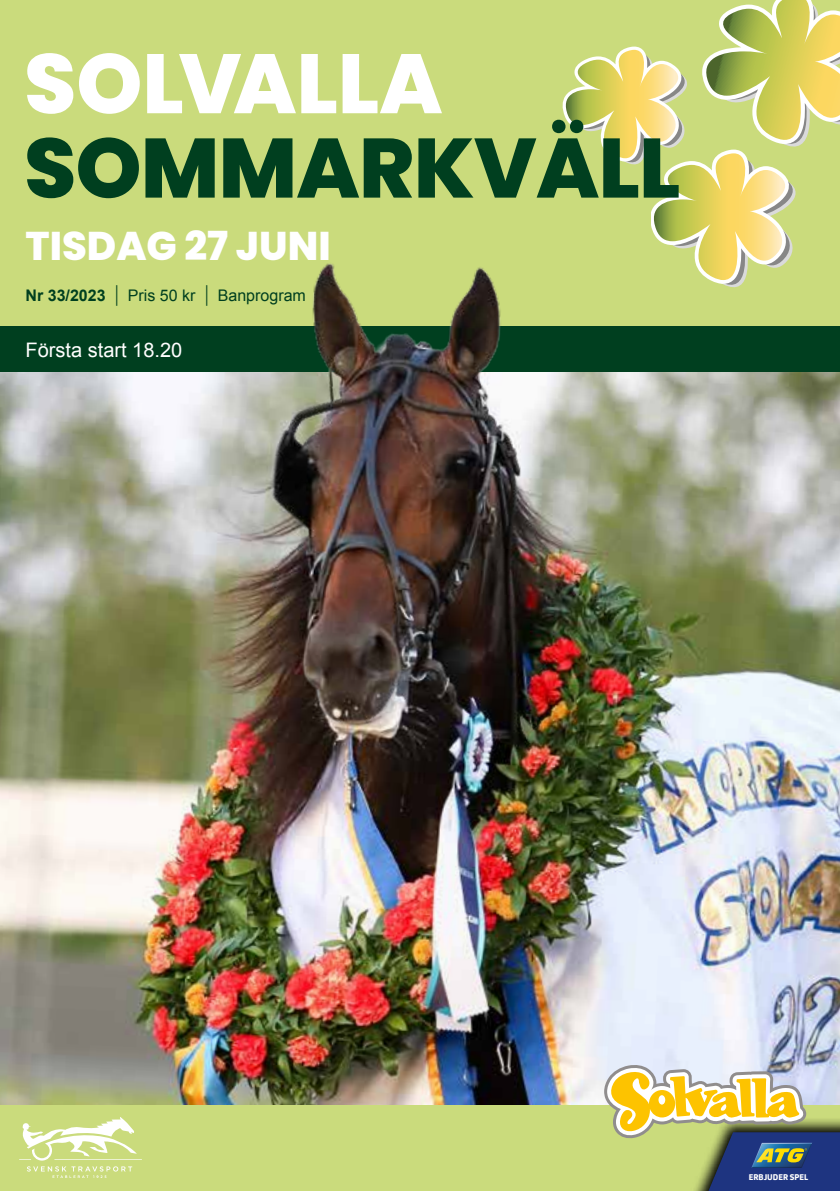
<style>
.page{position:relative;width:840px;height:1191px;background:#fff}
.page>*{position:absolute;margin:0;border:0;box-sizing:border-box;transform-origin:0 0}
.t1{font:800 84px "Poppins";letter-spacing:-.01em;color:#003f1f}
.t2{font:800 84px "Poppins";color:#fff}
.t3{font:800 40px "Poppins";color:#fff}
.t4{font:20px "Arial";color:#fff}
.t5{font:16px "Arial";color:#003f1f}
.t6{font:800 8px "ATG Text";color:#fff}
.s1{font-weight:700}
.s2{font-size:22px}
</style>
<div class="page">
<img style="left:0;top:372px;width:839px;height:733px">
<div style="left:0;top:1105px;width:839px;height:86px;background:#cadb7c"></div>
<div style="left:0;top:0;width:839px;height:360px;background:#cadb7c"></div>
<svg style="left:27px;top:1166px;width:105px;height:12px"></svg>
<svg style="left:19px;top:1117px;width:123px;height:43px"></svg>
<svg style="left:603px;top:1065px;width:236px;height:126px"></svg>
<div style="left:0;top:326px;width:839px;height:46px;background:#003f1f"></div>
<svg style="left:562px;top:0;width:277px;height:287px"></svg>
<img style="left:184px;top:202px;width:421px;height:658px">
<h1 class="t2" style="left:24px;top:35px;width:420px">SOLVALLA</h1>
<h1 class="t1" style="left:24px;top:119px;width:657px">SOMMARKVÄLL</h1>
<h2 class="t3" style="left:26px;top:222px;width:306px">TISDAG 27 JUNI</h2>
<p class="t5" style="left:26px;top:284px;width:282px"><span class="s1">Nr 33/2023</span> <span class="s2">|</span> Pris 50 kr <span class="s2">|</span> Banprogram</p>
<p class="t4" style="left:25px;top:337px;width:158px">Första start 18.20</p>
<p class="t6" style="left:748px;top:1171px;width:61px">ERBJUDER SPEL</p>
</div>
